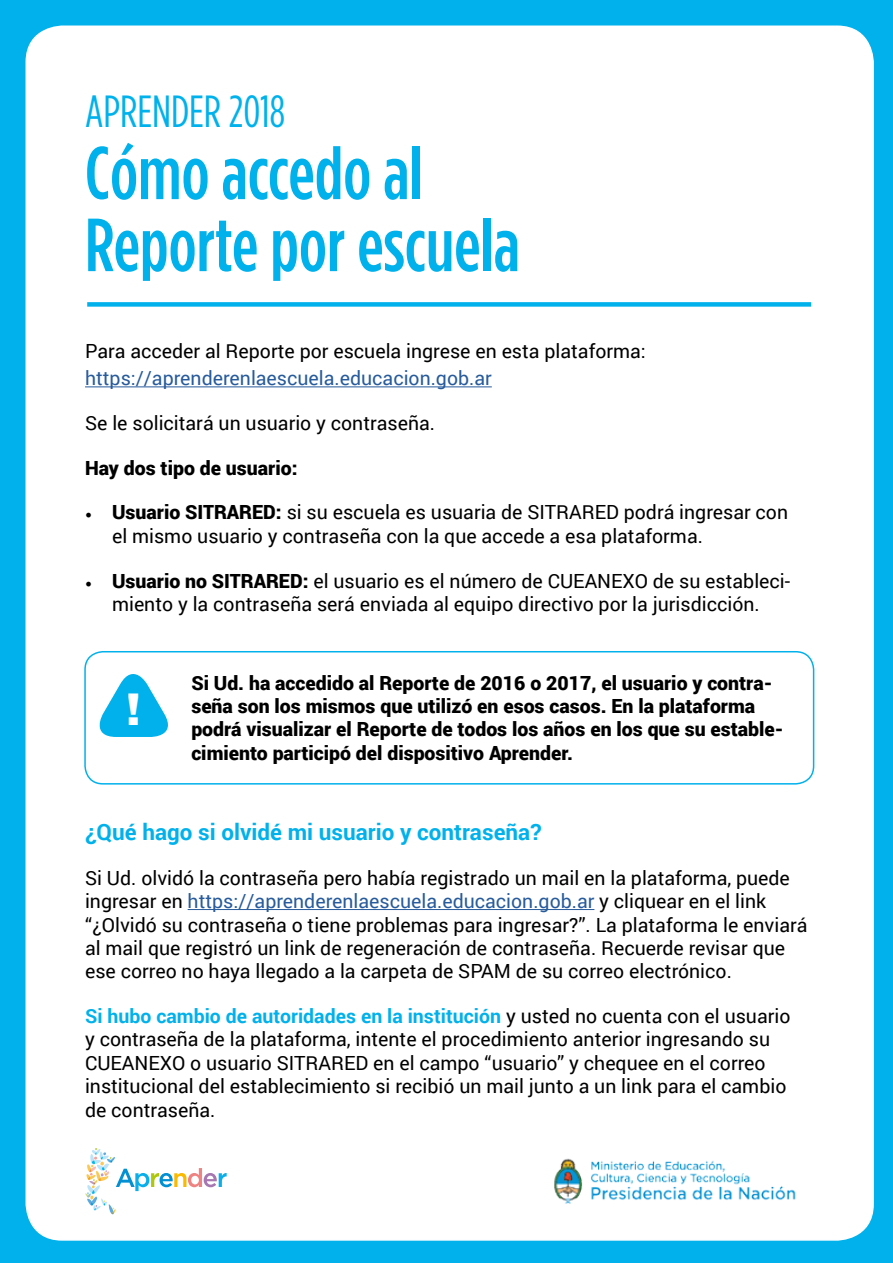
<style>
.page{position:relative;width:893px;height:1263px;background:#00b1eb}
.page>*{position:absolute;margin:0;border:0;box-sizing:border-box;transform-origin:0 0}
.t1{font:500 condensed 75px/72px "Gotham HTF";color:#00b1eb}
.t2{font:condensed 45px "Gotham HTF";color:#00b1eb}
.t3{font:900 45px "Gotham HTF";color:#fff}
.t4{font:700 22.5px "Roboto";color:#00b1eb}
.t5{font:19.5px/23.4px "Roboto";color:#000}
.t6{font:900 19.5px/23.4px "Roboto";color:#000}
.t7{font:19.5px "Roboto";color:#275b9b}
.s1{font-family:"Minion Pro";font-size:18px}
.s2{font-weight:900}
.s3{color:#275b9b}
.s4{font-weight:700;color:#00b1eb}
</style>
<div class="page">
<div style="left:26px;top:26px;width:847px;height:1214px;background:#fff;border-radius:36px"></div>
<hr style="left:85px;top:386px;width:407px;height:1px;background:#275b9b">
<hr style="left:188px;top:909px;width:406px;height:1px;background:#275b9b">
<div style="left:87px;top:302px;width:724px;height:5px;background:#00b1eb"></div>
<svg style="left:99px;top:674px;width:69px;height:63px"></svg>
<div style="left:84px;top:651px;width:730px;height:133px;border:2px solid #00b1eb;border-radius:18px"></div>
<img style="left:554px;top:1158px;width:242px;height:46px">
<svg style="left:85px;top:1148px;width:142px;height:66px"></svg>
<h2 class="t2" style="left:85px;top:87px;width:202px">APRENDER 2018</h2>
<h1 class="t1" style="left:85px;top:135px;width:436px">Cómo accedo al<br>Reporte por escuela</h1>
<p class="t5" style="left:85px;top:338px;width:562px">Para acceder al Reporte por escuela ingrese en esta plataforma:</p>
<p class="t7" style="left:85px;top:365px;width:408px">https://aprenderenlaescuela.educacion.gob.ar</p>
<p class="t5" style="left:85px;top:411px;width:352px">Se le solicitará un usuario y contraseña.</p>
<p class="t6" style="left:85px;top:455px;width:214px">Hay dos tipo de usuario:</p>
<p class="t5" style="left:112px;top:500px;width:678px;text-indent:-27px"><span class="s1">•</span> <span class="s2">Usuario SITRARED:</span> si su escuela es usuaria de SITRARED podrá ingresar con el mismo usuario y contraseña con la que accede a esa plataforma.</p>
<p class="t5" style="left:85px;top:568px;width:707px;text-align:center"><span class="s1">•</span> <span class="s2">Usuario no SITRARED:</span> el usuario es el número de CUEANEXO de su estableci&shy;miento y la contraseña será enviada al equipo directivo por la jurisdicción.</p>
<h2 class="t3" style="left:126px;top:683px;width:16px">!</h2>
<p class="t6" style="left:191px;top:670px;width:594px">Si Ud. ha accedido al Reporte de 2016 o 2017, el usuario y contra&shy;seña son los mismos que utilizó en esos casos. En la plataforma podrá visualizar el Reporte de todos los años en los que su estable&shy;cimiento participó del dispositivo Aprender.</p>
<p class="t4" style="left:85px;top:816px;width:458px">¿Qué hago si olvidé mi usuario y contraseña?</p>
<p class="t5" style="left:85px;top:865px;width:724px">Si Ud. olvidó la contraseña pero había registrado un mail en la plataforma, puede ingresar en <span class="s3">https://aprenderenlaescuela.educacion.gob.ar</span> y cliquear en el link “¿Olvidó su contraseña o tiene problemas para ingresar?”. La plataforma le enviará al mail que registró un link de regeneración de contraseña. Recuerde revisar que ese correo no haya llegado a la carpeta de SPAM de su correo electrónico.</p>
<p class="t5" style="left:85px;top:1003px;width:707px"><span class="s4">Si hubo cambio de autoridades en la institución</span> y usted no cuenta con el usuario y contraseña de la plataforma, intente el procedimiento anterior ingresando su CUEANEXO o usuario SITRARED en el campo “usuario” y chequee en el correo institucional del establecimiento si recibió un mail junto a un link para el cambio de contraseña.</p>
</div>
